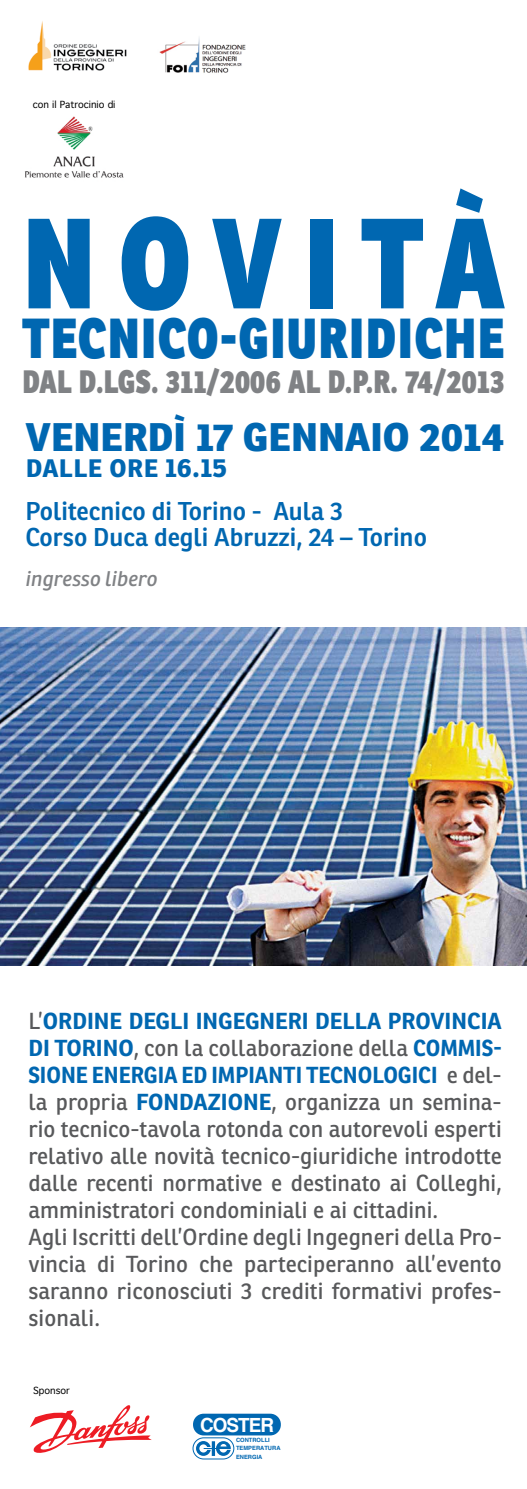
<style>
.page{position:relative;width:527px;height:1489px;background:#fff}
.page>*{position:absolute;margin:0;border:0;box-sizing:border-box;transform-origin:0 0}
.t1{font:800 124.5px "Ronnia";letter-spacing:.22em;color:#0067b1;scale:.83 1}
.t2{font:800 54.75px "Ronnia";letter-spacing:.03em;color:#0067b1;scale:.83 1}
.t3{font:800 38.75px "Ronnia";color:#0067b1}
.t4{font:800 31.5px "Ronnia";letter-spacing:.005em;color:#808285;scale:.83 1}
.t5{font:700 30px "Ronnia";color:#0067b1}
.t6{font:600 25px/25.6px "Ronnia";color:#0067b1}
.t7{font:22.5px/27px "Ronnia";color:#58595b}
.t8{font:italic 20.62px "Ronnia";color:#808285}
.t9{font:700 19.5px "Helvetica";letter-spacing:-.05em;color:#fff}
.t10{font:9.38px "Geneva";color:#000}
.t11{font:700 5.81px/8.5px "Helvetica";color:#0067b1}
.s1{font-weight:700;color:#0067b1}
</style>
<div class="page">
<img style="left:28px;top:21px;width:99px;height:50px">
<img style="left:159px;top:37px;width:87px;height:36px">
<svg style="left:30px;top:1405px;width:122px;height:48px"></svg>
<div style="left:193px;top:1413px;width:87px;height:22px;background:#0067b1;border-radius:11px"></div>
<div style="left:192px;top:1437px;width:42px;height:22px;border:1px solid #0067b1;border-radius:11px"></div>
<svg style="left:196px;top:1440px;width:34px;height:15px"></svg>
<img style="left:25px;top:116px;width:99px;height:62px">
<img style="left:0;top:628px;width:526px;height:337px">
<p class="t10" style="left:33px;top:96px;width:84px">con il patrocinio di</p>
<h1 class="t1" style="left:22px;top:181px;width:581px">NOVITà</h1>
<h2 class="t2" style="left:22px;top:302px;width:581px">TECNICO-GIURIDICHE</h2>
<h3 class="t4" style="left:22px;top:361px;width:581px">dal D.Lgs. 311/2006 Al D.P.R. 74/2013</h3>
<h3 class="t3" style="left:26px;top:412px;width:480px">VENERDÌ 17 GENNAIO 2014</h3>
<h3 class="t5" style="left:26px;top:447px;width:203px">DALLE ORE 16.15</h3>
<p class="t6" style="left:26px;top:498px;width:402px">Politecnico di Torino - Aula 3<br>Corso Duca degli Abruzzi, 24 – Torino</p>
<p class="t8" style="left:26px;top:565px;width:133px">ingresso libero</p>
<p class="t7" style="left:28px;top:1007px;width:474px">L’<span class="s1">ORDINE DEGLI INGEGNERI DELLA PROVINCIA DI TORINO</span>, con la collaborazione della <span class="s1">COMMIS-SIONE ENERGIA ED IMPIANTI TECNOLOGICI</span> e del&shy;la propria <span class="s1">FONDAZIONE</span>, organizza un semina&shy;rio tecnico-tavola rotonda con autorevoli esperti relativo alle novità tecnico-giuridiche introdotte dalle recenti normative e destinato ai Colleghi, amministratori condominiali e ai cittadini.<br>Agli Iscritti dell’Ordine degli Ingegneri della Pro&shy;vincia di Torino che parteciperanno all’evento saranno riconosciuti 3 crediti formativi profes&shy;sionali.</p>
<p class="t10" style="left:33px;top:1382px;width:38px">Sponsor</p>
<p class="t9" style="left:200px;top:1412px;width:76px">COSTER</p>
<p class="t11" style="left:236px;top:1435px;width:46px">CONTROLLI<br>TEMPERATURA<br>ENERGIA</p>
</div>
